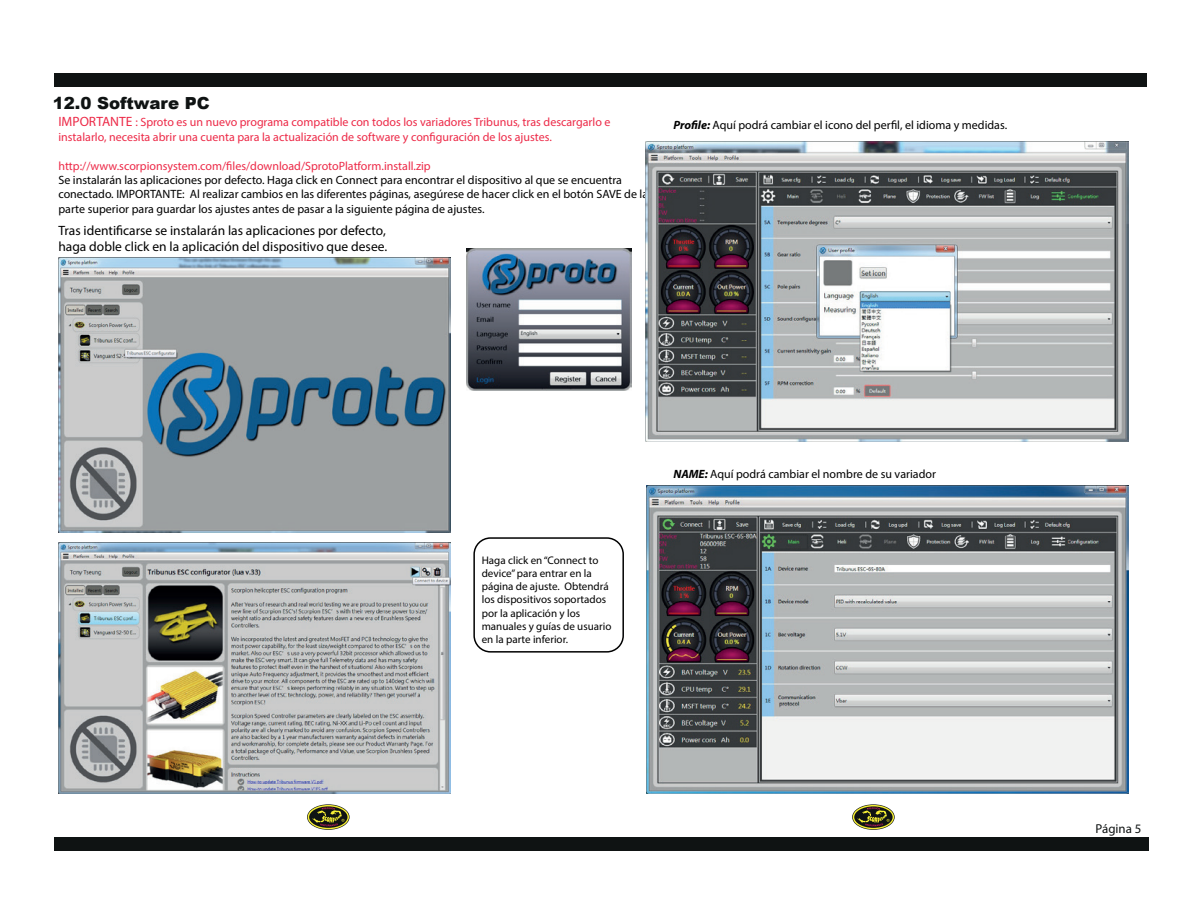
<style>
.page{position:relative;width:1200px;height:900px;background:#fff}
.page>*{position:absolute;margin:0;border:0;box-sizing:border-box;transform-origin:0 0}
.t1{font:900 16.65px "Arial";color:#0f1313}
.t2{font:13.5px/16.2px "Myriad Pro";color:#000001}
.t3{font:12.9px "Myriad Pro";color:#0f1313}
.t4{font:12px/14.4px "Myriad Pro";color:#000001}
.t5{font:12px/14.4px "Myriad Pro";color:#ed2a48}
.t6{font:11.1px/13.2px "Myriad Pro";color:#000001}
.s1{font-size:13.5px}
.s2{font-weight:700;font-style:italic}
</style>
<div class="page">
<div style="left:54px;top:73px;width:550px;height:13px;background:#0f1313"></div>
<div style="left:54px;top:838px;width:550px;height:13px;background:#0f1313"></div>
<svg style="left:307px;top:804px;width:43px;height:26px"></svg>
<svg style="left:308px;top:805px;width:41px;height:24px"></svg>
<svg style="left:309px;top:806px;width:39px;height:22px"></svg>
<svg style="left:312px;top:807px;width:32px;height:19px"></svg>
<div style="left:597px;top:73px;width:550px;height:13px;background:#0f1313"></div>
<div style="left:599px;top:838px;width:550px;height:13px;background:#0f1313"></div>
<svg style="left:852px;top:804px;width:43px;height:26px"></svg>
<svg style="left:853px;top:805px;width:41px;height:24px"></svg>
<svg style="left:854px;top:806px;width:39px;height:22px"></svg>
<svg style="left:857px;top:807px;width:33px;height:19px"></svg>
<img style="left:466px;top:249px;width:165px;height:141px">
<img style="left:58px;top:258px;width:392px;height:274px">
<img style="left:646px;top:142px;width:482px;height:299px">
<img style="left:58px;top:543px;width:392px;height:251px">
<img style="left:646px;top:485px;width:482px;height:309px">
<div style="left:473px;top:537px;width:151px;height:116px;border:2px solid #000001;border-radius:16px"></div>
<h1 class="t1" style="left:53px;top:90px;width:159px">12.0 Software PC</h1>
<p class="t5" style="left:58px;top:115px;width:554px"><span class="s1">IMPORTANTE</span> : Sproto es un nuevo programa compatible con todos los variadores Tribunus, tras descargarlo e instalarlo, necesita abrir una cuenta para la actualización de software y configuración de los ajustes.</p>
<p class="t5" style="left:58px;top:158px;width:374px">http://www.scorpionsystem.com/files/download/SprotoPlatform.install.zip</p>
<p class="t4" style="left:58px;top:173px;width:591px">Se instalarán las aplicaciones por defecto. Haga click en Connect para encontrar el dispositivo al que se encuentra conectado. IMPORTANTE: Al realizar cambios en las diferentes páginas, asegúrese de hacer click en el botón SAVE de la parte superior para guardar los ajustes antes de pasar a la siguiente página de ajustes.</p>
<p class="t2" style="left:58px;top:222px;width:330px">Tras identificarse se instalarán las aplicaciones por defecto, haga doble click en la aplicación del dispositivo que desee.</p>
<p class="t4" style="left:673px;top:118px;width:335px"><span class="s2">Profile:</span> Aquí podrá cambiar el icono del perfil, el idioma y medidas.</p>
<p class="t6" style="left:482px;top:553px;width:131px">Haga click en “Connect to device” para entrar en la página de ajuste. Obtendrá los dispositivos soportados por la aplicación y los manuales y guías de usuario en la parte inferior.</p>
<p class="t4" style="left:673px;top:466px;width:264px"><span class="s2">NAME:</span> Aquí podrá cambiar el nombre de su variador</p>
<p class="t3" style="left:1096px;top:820px;width:47px">Página 5</p>
</div>
